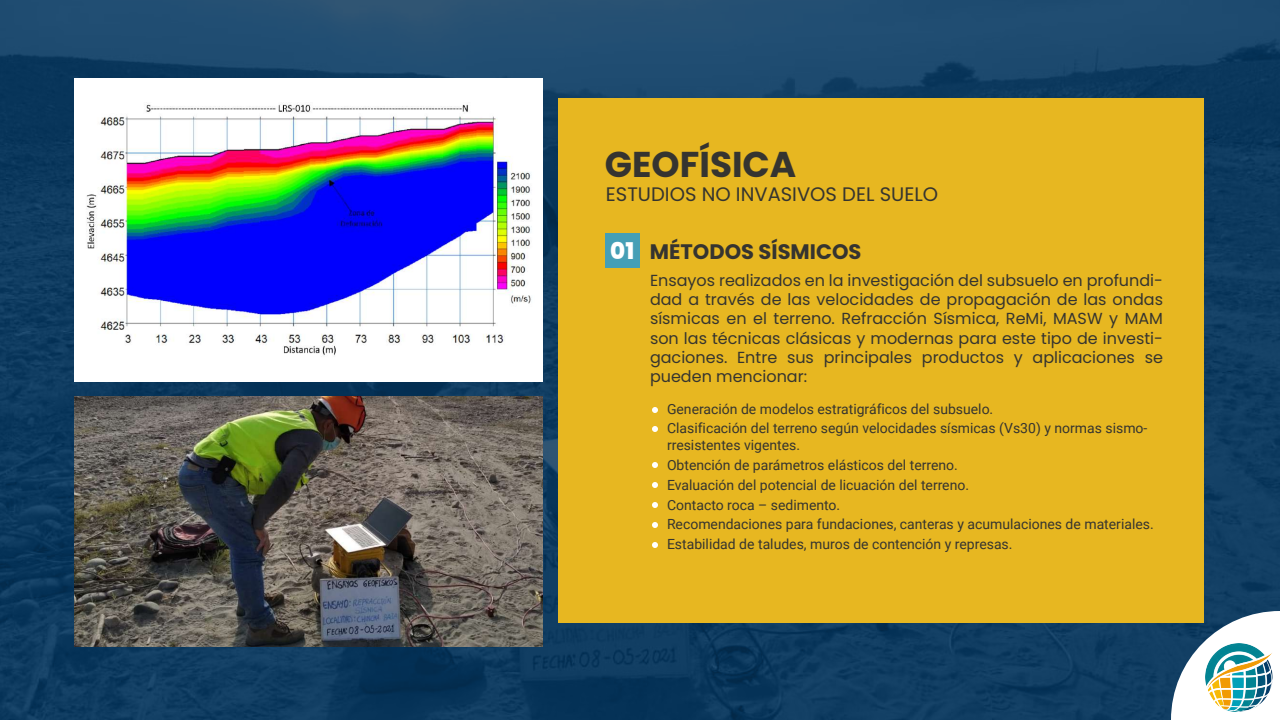
<style>
.page{position:relative;width:1280px;height:720px;background:#fff}
.page>*{position:absolute;margin:0;border:0;box-sizing:border-box;transform-origin:0 0}
.t1{font:700 35.9px "Poppins";color:#353430}
.t2{font:700 21px "Poppins";color:#353430}
.t3{font:19.5px "Poppins";color:#353430}
.t4{font:16px/19.2px "Poppins";color:#353430;text-align:justify}
.t5{font:14px/19.8px "Roboto";color:#353430}
.s1{font-weight:800;font-size:23px;color:#fff}
</style>
<div class="page">
<img style="left:0;top:0;width:1280px;height:720px">
<svg style="left:1171px;top:611px;width:109px;height:109px"></svg>
<img style="left:1205px;top:644px;width:67px;height:67px">
<div style="left:558px;top:98px;width:645px;height:524px;background:#e7b721"></div>
<div style="left:605px;top:233px;width:35px;height:35px;background:#459fb6"></div>
<svg style="left:652px;top:407px;width:6px;height:6px"></svg>
<svg style="left:652px;top:426px;width:6px;height:6px"></svg>
<svg style="left:652px;top:462px;width:6px;height:6px"></svg>
<svg style="left:652px;top:482px;width:6px;height:6px"></svg>
<svg style="left:652px;top:502px;width:6px;height:6px"></svg>
<svg style="left:652px;top:522px;width:6px;height:6px"></svg>
<svg style="left:652px;top:542px;width:6px;height:6px"></svg>
<div style="left:75px;top:78px;width:468px;height:303px;background:#fff"></div>
<img style="left:86px;top:104px;width:446px;height:252px">
<img style="left:75px;top:396px;width:468px;height:251px">
<h1 class="t1" style="left:605px;top:144px;width:193px">GEOFÍSICA</h1>
<h3 class="t3" style="left:606px;top:183px;width:334px">ESTUDIOS NO INVASIVOS DEL SUELO</h3>
<h2 class="t2" style="left:610px;top:239px;width:253px"><span class="s1">01</span> MÉTODOS SÍSMICOS</h2>
<p class="t4" style="left:650px;top:271px;width:515px">Ensayos realizados en la investigación del subsuelo en profundi&shy;dad a través de las velocidades de propagación de las ondas sísmicas en el terreno. Refracción Sísmica, ReMi, MASW y MAM son las técnicas clásicas y modernas para este tipo de investi&shy;gaciones. Entre sus principales productos y aplicaciones se pueden mencionar:</p>
<p class="t5" style="left:667px;top:398px;width:482px">Generación de modelos estratigráficos del subsuelo.<br>Clasificación del terreno según velocidades sísmicas (Vs30) y normas sismo-</p>
<p class="t5" style="left:667px;top:435px;width:488px">rresistentes vigentes.<br>Obtención de parámetros elásticos del terreno.<br>Evaluación del potencial de licuación del terreno.<br>Contacto roca – sedimento.<br>Recomendaciones para fundaciones, canteras y acumulaciones de materiales.<br>Estabilidad de taludes, muros de contención y represas.</p>
</div>
